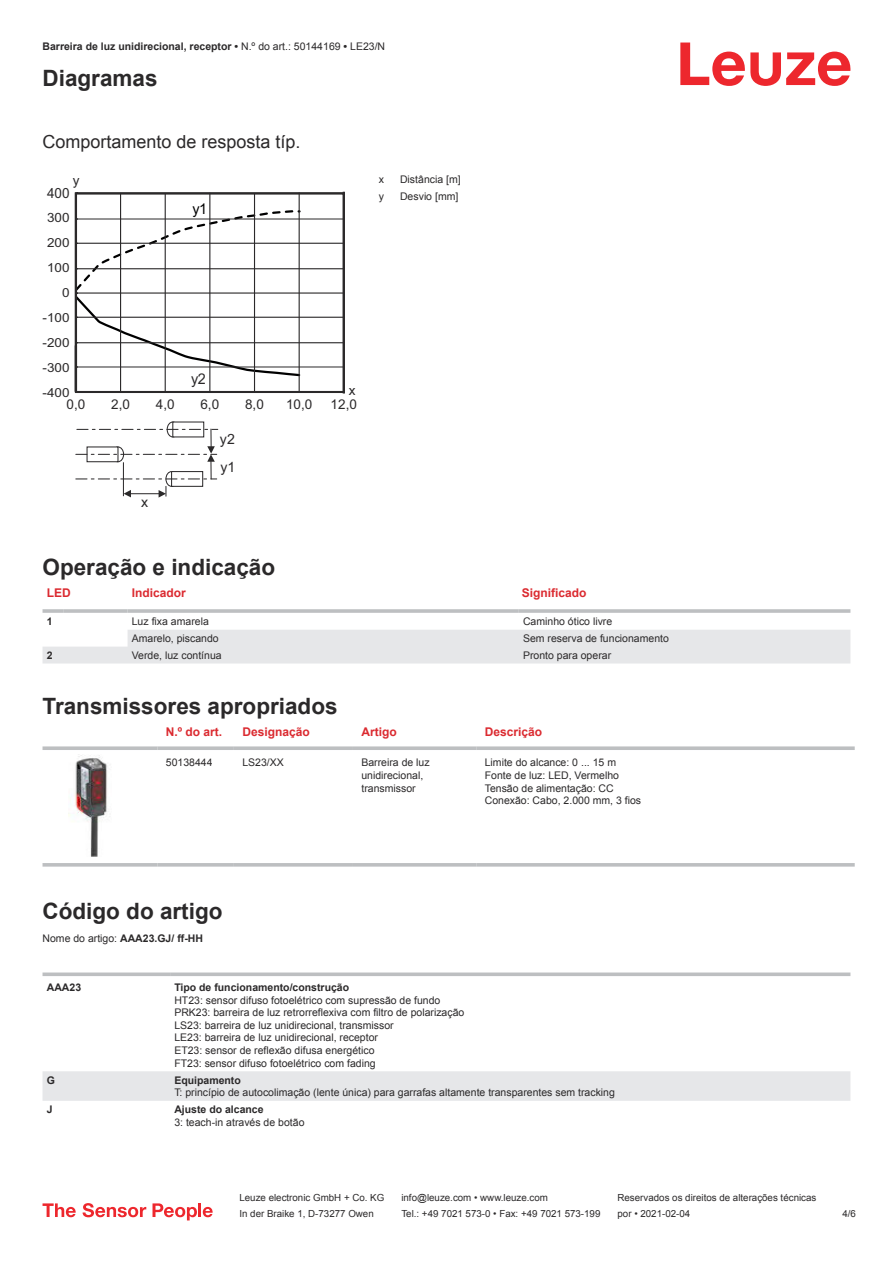
<style>
.page{position:relative;width:893px;height:1263px;background:#fff}
.page>*{position:absolute;margin:0;border:0;box-sizing:border-box;transform-origin:0 0}
.t1{font:700 22.5px "Arial";color:#2b292a}
.t2{font:18px "Arial";color:#2b292a}
.t3{font:14.85px "Arial";color:#000}
.t4{font:14.85px "Arial";color:#2b292a}
.t5{font:14.1px/27.8px "Arial";color:#2b292a}
.t6{font:13.95px "Arial";color:#2b292a;scale:.96 1}
.t7{font:13.5px "Arial";color:#2b292a}
.t8{font:12.75px "Arial";color:#2b292a;scale:1.06 1}
.t9{font:12.45px/24.9px "Arial";color:#2b292a;scale:1.08 1}
.t10{font:700 12px "Arial";color:#db2a30}
.t11{font:10.5px/12.6px "Arial";color:#2b292a}
.t12{font:700 10.5px "Arial";color:#2b292a}
.t13{font:9.75px "Arial";color:#2b292a}
.s1{font-weight:400}
</style>
<div class="page">
<svg style="left:680px;top:43px;width:170px;height:43px"></svg>
<div style="left:43px;top:630px;width:807px;height:33px;background:#e6e7e9"></div>
<hr style="left:43px;top:609px;width:21px;height:4px;background:#c8c9cb">
<hr style="left:64px;top:609px;width:64px;height:4px;background:#c9cacc">
<hr style="left:128px;top:609px;width:391px;height:4px;background:#c8c9cb">
<hr style="left:519px;top:609px;width:331px;height:4px;background:#bdbfc1">
<svg style="left:43px;top:746px;width:114px;height:4px"></svg>
<svg style="left:157px;top:746px;width:77px;height:4px"></svg>
<svg style="left:234px;top:746px;width:119px;height:4px"></svg>
<svg style="left:353px;top:746px;width:123px;height:4px"></svg>
<svg style="left:476px;top:746px;width:379px;height:4px;background:#c4c6c7"></svg>
<svg style="left:43px;top:863px;width:114px;height:4px"></svg>
<svg style="left:157px;top:863px;width:77px;height:4px"></svg>
<svg style="left:234px;top:863px;width:119px;height:4px"></svg>
<svg style="left:353px;top:863px;width:123px;height:4px"></svg>
<svg style="left:476px;top:863px;width:379px;height:4px;background:#c3c5c7"></svg>
<img style="left:69px;top:754px;width:39px;height:103px">
<div style="left:43px;top:1071px;width:807px;height:30px;background:#e6e7e9"></div>
<svg style="left:43px;top:972px;width:127px;height:4px"></svg>
<svg style="left:170px;top:972px;width:680px;height:4px;background:#c5c7c9"></svg>
<svg style="left:43px;top:1203px;width:33px;height:14px"></svg>
<svg style="left:83px;top:1203px;width:63px;height:14px"></svg>
<svg style="left:153px;top:1203px;width:44px;height:17px"></svg>
<hr style="left:198px;top:1203px;width:3px;height:14px;background:#ed272d">
<svg style="left:203px;top:1207px;width:10px;height:10px"></svg>
<div style="left:75px;top:192px;width:270px;height:201px;border:2px solid #2b292a"></div>
<hr style="left:77px;top:366px;width:267px;height:1px;background:#2b292a">
<hr style="left:77px;top:342px;width:267px;height:1px;background:#2b292a">
<hr style="left:77px;top:317px;width:267px;height:1px;background:#2b292a">
<hr style="left:77px;top:292px;width:267px;height:2px;background:#2b292a">
<hr style="left:77px;top:268px;width:267px;height:1px;background:#2b292a">
<hr style="left:77px;top:243px;width:267px;height:1px;background:#2b292a">
<hr style="left:77px;top:219px;width:267px;height:1px;background:#2b292a">
<svg style="left:74px;top:209px;width:228px;height:168px"></svg>
<hr style="left:299px;top:193px;width:1px;height:199px;background:#2b292a">
<hr style="left:254px;top:194px;width:1px;height:197px;background:#2b292a">
<hr style="left:209px;top:193px;width:1px;height:199px;background:#2b292a">
<hr style="left:165px;top:194px;width:1px;height:198px;background:#2b292a">
<hr style="left:120px;top:193px;width:1px;height:199px;background:#2b292a">
<hr style="left:75px;top:193px;width:2px;height:199px;background:#2b292a">
<hr style="left:343px;top:193px;width:2px;height:199px;background:#2b292a">
<hr style="left:78px;top:192px;width:266px;height:1px;background:#2b292a">
<hr style="left:77px;top:392px;width:266px;height:1px;background:#2b292a">
<div style="left:165px;top:471px;width:13px;height:16px;border:1px solid #2b292a;border-radius:50%"></div>
<div style="left:172px;top:472px;width:31px;height:14px;background:#fff"></div>
<div style="left:171px;top:471px;width:32px;height:16px;border:1px solid #2b292a"></div>
<svg style="left:124px;top:486px;width:42px;height:12px"></svg>
<hr style="left:123px;top:463px;width:1px;height:33px;background:#2b292a">
<div style="left:167px;top:421px;width:12px;height:16px;border:1px solid #2b292a;border-radius:50%"></div>
<div style="left:173px;top:422px;width:31px;height:15px;background:#fff"></div>
<svg style="left:76px;top:429px;width:142px;height:50px"></svg>
<p class="t12" style="left:43px;top:43px;width:344px">Barreira de luz unidirecional, receptor • <span class="s1">N.º do art.: 50144169</span> • <span class="s1">LE23/N</span></p>
<h1 class="t1" style="left:43px;top:70px;width:117px">Diagramas</h1>
<h2 class="t2" style="left:43px;top:135px;width:260px">Comportamento de resposta típ.</h2>
<p class="t7" style="left:73px;top:175px;width:8px">y</p>
<h3 class="t6" style="left:47px;top:188px;width:25px">400</h3>
<p class="t8" style="left:47px;top:213px;width:23px">300</p>
<p class="t9" style="left:47px;top:232px;width:22px">200</p>
<p class="t9" style="left:47px;top:257px;width:22px">100</p>
<p class="t9" style="left:62px;top:282px;width:8px">0</p>
<p class="t9" style="left:43px;top:306px;width:27px">-100</p>
<p class="t9" style="left:43px;top:331px;width:27px">-200</p>
<p class="t9" style="left:43px;top:356px;width:27px">-300 -400</p>
<h3 class="t3" style="left:192px;top:203px;width:16px">y1</h3>
<h3 class="t4" style="left:191px;top:373px;width:16px">y2</h3>
<p class="t7" style="left:349px;top:385px;width:8px">x</p>
<p class="t7" style="left:67px;top:399px;width:20px">0,0</p>
<p class="t7" style="left:156px;top:399px;width:20px">4,0</p>
<p class="t7" style="left:245px;top:399px;width:20px">8,0</p>
<p class="t7" style="left:111px;top:399px;width:20px">2,0</p>
<p class="t7" style="left:200px;top:399px;width:20px">6,0</p>
<p class="t7" style="left:331px;top:399px;width:28px">12,0</p>
<p class="t7" style="left:286px;top:399px;width:28px">10,0</p>
<h3 class="t5" style="left:141px;top:490px;width:9px">x</h3>
<h3 class="t5" style="left:220px;top:426px;width:17px">y2 y1</h3>
<p class="t11" style="left:379px;top:174px;width:7px">x</p>
<p class="t11" style="left:400px;top:174px;width:62px">Distância [m]</p>
<p class="t11" style="left:379px;top:191px;width:7px">y</p>
<p class="t11" style="left:400px;top:191px;width:60px">Desvio [mm]</p>
<h1 class="t1" style="left:43px;top:559px;width:234px">Operação e indicação</h1>
<p class="t10" style="left:47px;top:588px;width:25px">LED</p>
<p class="t10" style="left:132px;top:588px;width:56px">Indicador</p>
<p class="t10" style="left:522px;top:588px;width:66px">Significado</p>
<p class="t12" style="left:47px;top:617px;width:7px">1</p>
<p class="t11" style="left:132px;top:616px;width:79px">Luz fixa amarela</p>
<p class="t11" style="left:523px;top:616px;width:91px">Caminho ótico livre</p>
<p class="t11" style="left:132px;top:633px;width:88px">Amarelo, piscando</p>
<p class="t11" style="left:523px;top:633px;width:147px">Sem reserva de funcionamento</p>
<p class="t12" style="left:47px;top:651px;width:7px">2</p>
<p class="t11" style="left:132px;top:650px;width:91px">Verde, luz contínua</p>
<p class="t11" style="left:523px;top:650px;width:90px">Pronto para operar</p>
<h1 class="t1" style="left:43px;top:697px;width:297px">Transmissores apropriados</h1>
<p class="t10" style="left:166px;top:727px;width:58px">N.º do art.</p>
<p class="t10" style="left:242px;top:727px;width:69px">Designação</p>
<p class="t10" style="left:361px;top:727px;width:37px">Artigo</p>
<p class="t10" style="left:485px;top:727px;width:59px">Descrição</p>
<p class="t11" style="left:166px;top:757px;width:48px">50138444</p>
<p class="t11" style="left:242px;top:757px;width:43px">LS23/XX</p>
<p class="t11" style="left:361px;top:757px;width:70px">Barreira de luz unidirecional, transmissor</p>
<p class="t11" style="left:485px;top:757px;width:158px">Limite do alcance: 0 ... 15 m<br>Fonte de luz: LED, Vermelho<br>Tensão de alimentação: CC<br>Conexão: Cabo, 2.000 mm, 3 fios</p>
<h1 class="t1" style="left:43px;top:903px;width:181px">Código do artigo</h1>
<p class="t12" style="left:43px;top:935px;width:162px"><span class="s1">Nome do artigo:</span> AAA23.GJ/ ff-HH</p>
<p class="t12" style="left:47px;top:983px;width:36px">AAA23</p>
<p class="t12" style="left:174px;top:983px;width:176px">Tipo de funcionamento/construção</p>
<p class="t11" style="left:174px;top:994px;width:292px">HT23: sensor difuso fotoelétrico com supressão de fundo PRK23: barreira de luz retrorreflexiva com filtro de polarização LS23: barreira de luz unidirecional, transmissor<br>LE23: barreira de luz unidirecional, receptor<br>ET23: sensor de reflexão difusa energético<br>FT23: sensor difuso fotoelétrico com fading</p>
<p class="t12" style="left:47px;top:1076px;width:10px">G</p>
<p class="t12" style="left:174px;top:1076px;width:68px">Equipamento</p>
<p class="t11" style="left:174px;top:1086px;width:442px">T: princípio de autocolimação (lente única) para garrafas altamente transparentes sem tracking</p>
<p class="t12" style="left:47px;top:1105px;width:7px">J</p>
<p class="t12" style="left:174px;top:1105px;width:91px">Ajuste do alcance</p>
<p class="t11" style="left:174px;top:1116px;width:132px">3: teach-in através de botão</p>
<p class="t13" style="left:239px;top:1194px;width:146px">Leuze electronic GmbH + Co. KG</p>
<p class="t13" style="left:401px;top:1194px;width:148px">info@leuze.com • www.leuze.com</p>
<p class="t13" style="left:617px;top:1194px;width:200px">Reservados os direitos de alterações técnicas</p>
<p class="t13" style="left:239px;top:1210px;width:136px">In der Braike 1, D-73277 Owen</p>
<p class="t13" style="left:401px;top:1210px;width:201px">Tel.: +49 7021 573-0 • Fax: +49 7021 573-199</p>
<p class="t13" style="left:617px;top:1210px;width:74px">por • 2021-02-04</p>
<p class="t13" style="left:842px;top:1210px;width:15px">4 /6</p>
</div>
